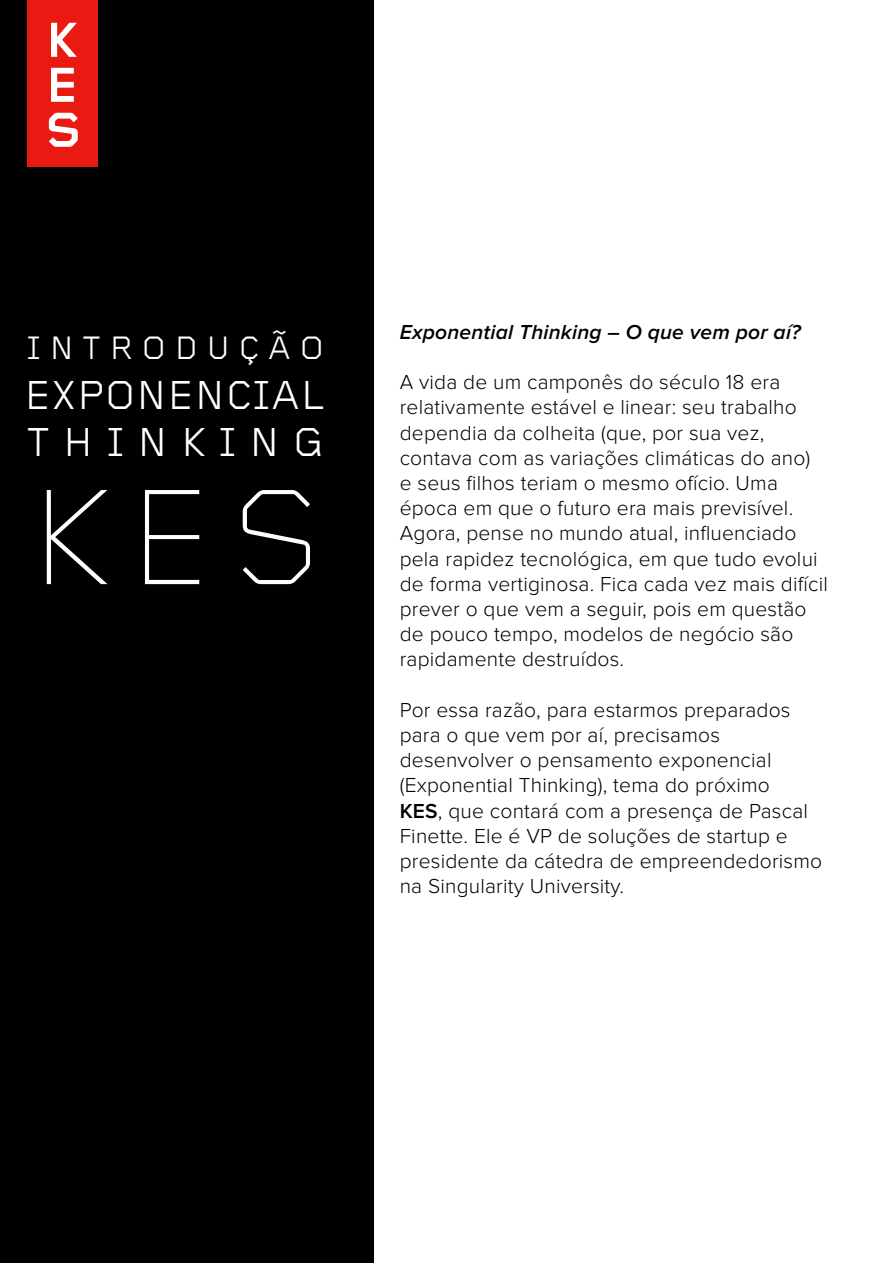
<style>
.page{position:relative;width:893px;height:1263px;background:#fff}
.page>*{position:absolute;margin:0;border:0;box-sizing:border-box;transform-origin:0 0}
.t1{font:300 141px "Foundry Gridnik";color:#fff}
.t2{font:700 51px/45px "Foundry Gridnik";color:#fff;text-align:justify}
.t3{font:42px/47px "Foundry Gridnik";letter-spacing:.01em;color:#fff}
.t4{font:33.75px "Foundry Gridnik";letter-spacing:.245em;color:#fff}
.t5{font:300 21px/25.2px "Proxima Nova";letter-spacing:.01em;color:#000}
.t6{font:italic 600 21px "Proxima Nova";letter-spacing:.01em;color:#000}
.s1{font-weight:600}
</style>
<div class="page">
<div style="left:0;top:0;width:373px;height:1263px;background:#000"></div>
<div style="left:27px;top:0;width:71px;height:167px;background:#e91a11"></div>
<h2 class="t2" style="left:45px;top:20px;width:38px">K E S</h2>
<h3 class="t4" style="left:27px;top:329px;width:299px">INTRODUÇÃO</h3>
<h3 class="t3" style="left:24px;top:373px;width:302px">EXPON EN CIAL<br>THIN KIN G</h3>
<h1 class="t1" style="left:30px;top:461px;width:292px">KES</h1>
<p class="t6" style="left:400px;top:322px;width:403px">Exponential Thinking – O que vem por aí?</p>
<p class="t5" style="left:400px;top:370px;width:430px">A vida de um camponês do século 18 era relativamente estável e linear: seu trabalho dependia da colheita (que, por sua vez, contava com as variações climáticas do ano)<br>e seus filhos teriam o mesmo ofício. Uma época em que o futuro era mais previsível.<br>Agora, pense no mundo atual, influenciado pela rapidez tecnológica, em que tudo evolui de forma vertiginosa. Fica cada vez mais difícil prever o que vem a seguir, pois em questão de pouco tempo, modelos de negócio são rapidamente destruídos.</p>
<p class="t5" style="left:400px;top:698px;width:424px">Por essa razão, para estarmos preparados para o que vem por aí, precisamos desenvolver o pensamento exponencial (Exponential Thinking), tema do próximo<br><span class="s1">KES</span>, que contará com a presença de Pascal Finette. Ele é VP de soluções de startup e presidente da cátedra de empreendedorismo na Singularity University.</p>
</div>
